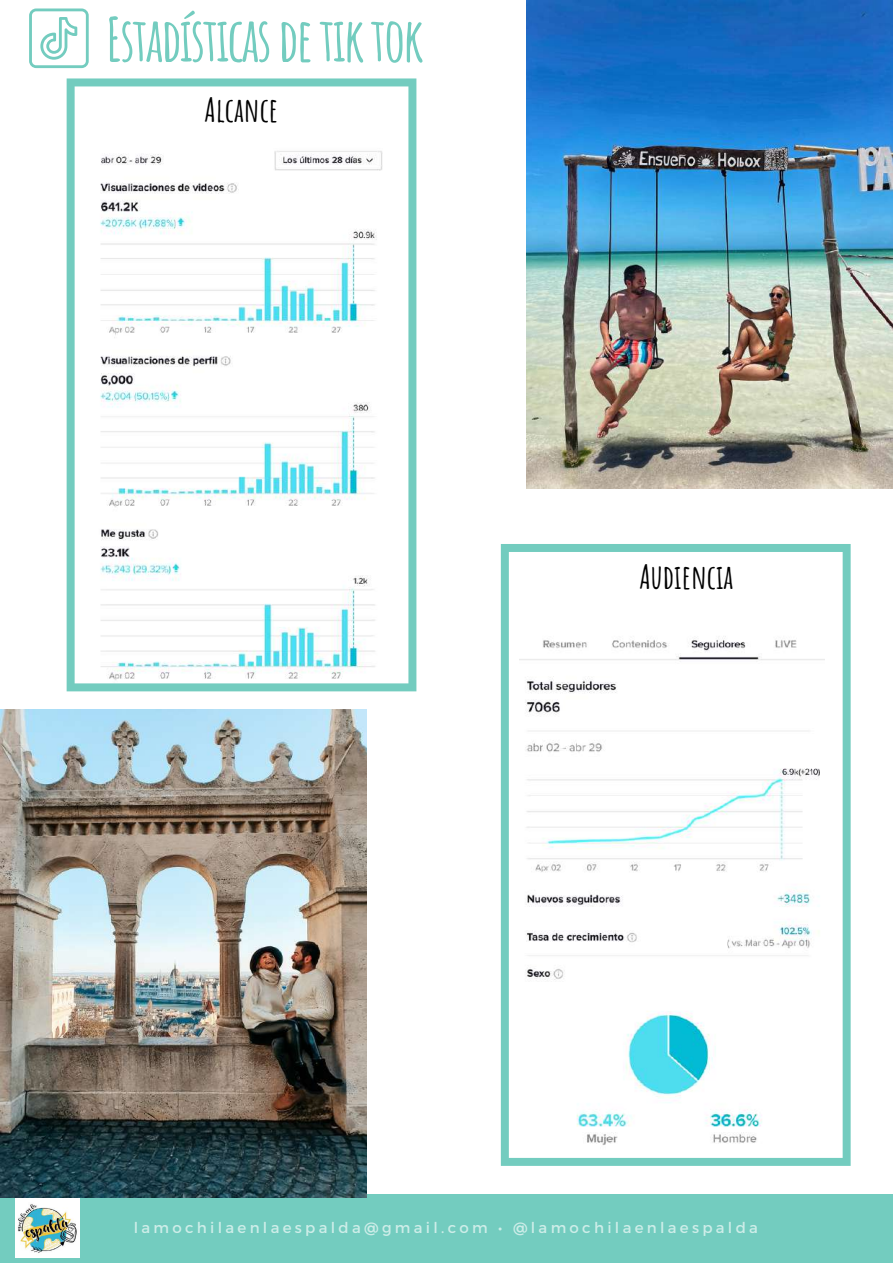
<style>
.page{position:relative;width:893px;height:1264px;background:#fff}
.page>*{position:absolute;margin:0;border:0;box-sizing:border-box;transform-origin:0 0}
.t1{font:700 60px "Amatic SC";letter-spacing:-.04em;color:#73ccbf}
.t2{font:700 33px "Amatic SC";color:#000}
.t3{font:15px "Montserrat";letter-spacing:.22em;color:#fff}
</style>
<div class="page">
<div style="left:0;top:1193px;width:892px;height:69px;background:#73ccbf"></div>
<img style="left:16px;top:1197px;width:64px;height:60px">
<svg style="left:29px;top:8px;width:60px;height:60px"></svg>
<img style="left:526px;top:0;width:366px;height:488px">
<img style="left:0;top:709px;width:366px;height:488px">
<svg style="left:67px;top:78px;width:349px;height:613px"></svg>
<svg style="left:501px;top:544px;width:349px;height:621px"></svg>
<h1 class="t1" style="left:106px;top:1px;width:319px">Estadísticasdetiktok</h1>
<h2 class="t2" style="left:204px;top:88px;width:75px">Alcance</h2>
<h2 class="t2" style="left:639px;top:556px;width:95px">Audiencia</h2>
<p class="t3" style="left:134px;top:1217px;width:625px">lamochilaenlaespalda@gmail.com • @lamochilaenlaespalda</p>
</div>
